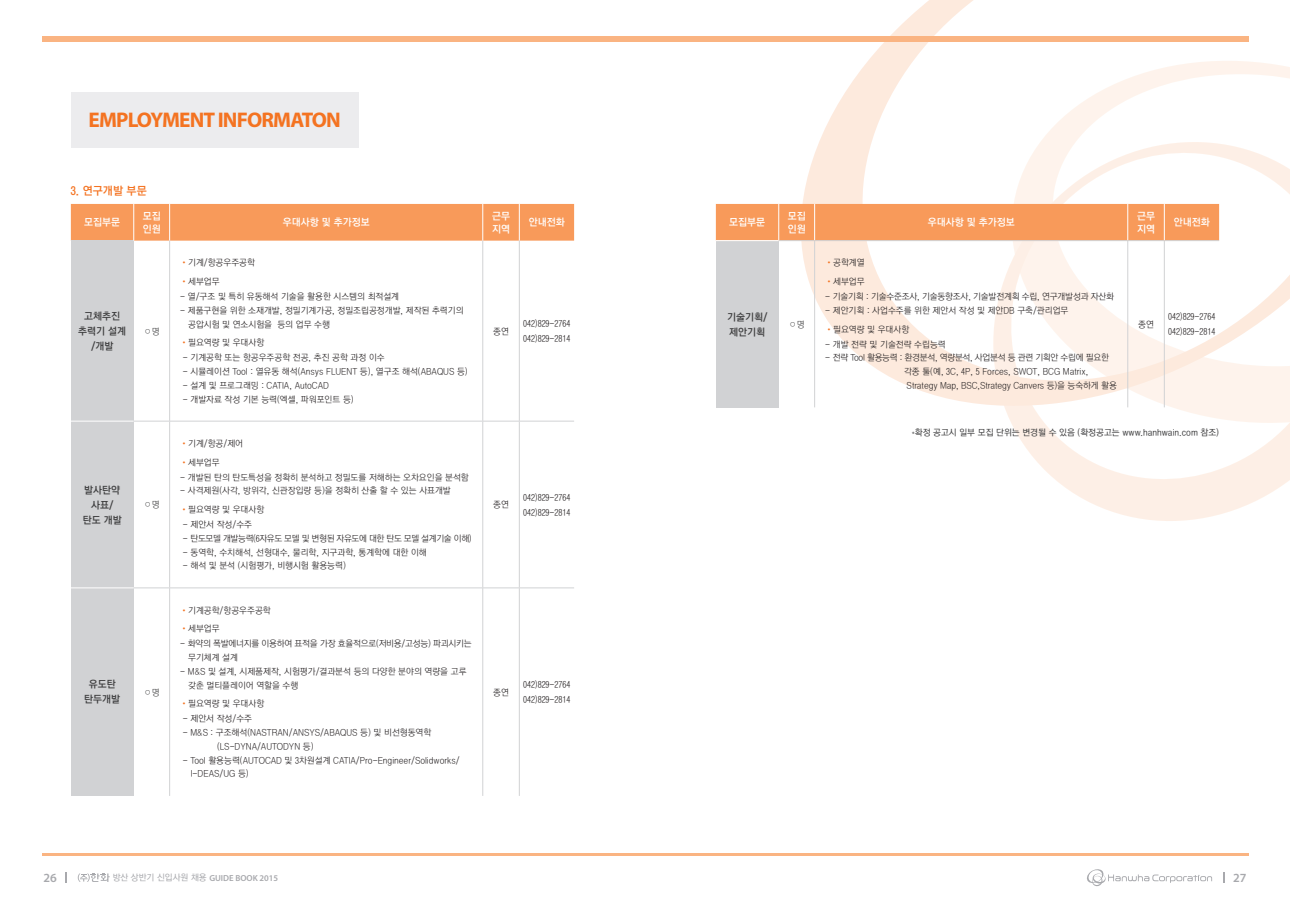
<style>
.page{position:relative;width:1290px;height:911px;background:#fff}
.page>*{position:absolute;margin:0;border:0;box-sizing:border-box;transform-origin:0 0}
.t1{font:700 21.25px "Myriad Pro";letter-spacing:-.04em;color:#f47321}
.t2{font:600 12.5px "Myriad Pro";color:#a8a9ad}
.t3{font:11.25px "YGO540";color:#f47321}
.t4{font:10px "YGO540";color:#fff}
.t5{font:10px "YGO540";color:#3e3e3f}
.t6{font:8.75px "YGO520";color:#231f20}
.t7{font:8.75px "YGO530";color:#3e3e3f}
.t8{font:8.75px "YGO520";letter-spacing:-.025em;color:#231f20}
.t9{font:8.75px "YGO520";letter-spacing:-.02em;color:#231f20}
.t10{font:8.75px "YGO520";letter-spacing:-.03em;color:#231f20}
.t11{font:8.75px "YGO520";letter-spacing:-.035em;color:#231f20}
.t12{font:600 8.75px "Myriad Pro";letter-spacing:-.005em;color:#a8a9ad}
.t13{font:8.75px "YGO520";color:#3e3e3f}
.s1{color:#f47321}
.s2{font-family:"YGO530";font-weight:400}
</style>
<div class="page">
<svg style="left:1087px;top:869px;width:125px;height:17px"></svg>
<svg style="left:78px;top:873px;width:32px;height:9px"></svg>
<svg style="left:1020px;top:438px;width:270px;height:83px"></svg>
<svg style="left:800px;top:0;width:490px;height:438px"></svg>
<div style="left:42px;top:37px;width:1206px;height:5px;background:#fab482"></div>
<hr style="left:42px;top:853px;width:1206px;height:2px;background:#fab482">
<div style="left:71px;top:204px;width:503px;height:37px;background:#f89a5a"></div>
<div style="left:71px;top:241px;width:63px;height:180px;background:#d1d2d4"></div>
<div style="left:71px;top:421px;width:63px;height:167px;background:#d1d2d4"></div>
<div style="left:71px;top:588px;width:63px;height:208px;background:#d1d2d4"></div>
<hr style="left:133px;top:204px;width:1px;height:37px;background:#fff">
<hr style="left:169px;top:204px;width:1px;height:37px;background:#fff">
<hr style="left:482px;top:204px;width:1px;height:37px;background:#fff">
<hr style="left:519px;top:204px;width:1px;height:37px;background:#fff">
<hr style="left:71px;top:421px;width:63px;height:1px;background:#fff">
<hr style="left:134px;top:421px;width:36px;height:1px;background:#d1d2d4">
<hr style="left:170px;top:421px;width:313px;height:1px;background:#d1d2d4">
<hr style="left:483px;top:421px;width:36px;height:1px;background:#d1d2d4">
<hr style="left:519px;top:421px;width:55px;height:1px;background:#d1d2d4">
<hr style="left:169px;top:241px;width:1px;height:180px;background:#d1d2d4">
<hr style="left:482px;top:241px;width:1px;height:180px;background:#d1d2d4">
<hr style="left:519px;top:241px;width:1px;height:180px;background:#d1d2d4">
<hr style="left:169px;top:421px;width:1px;height:166px;background:#d1d2d4">
<hr style="left:482px;top:421px;width:1px;height:166px;background:#d1d2d4">
<hr style="left:519px;top:421px;width:1px;height:166px;background:#d1d2d4">
<hr style="left:169px;top:588px;width:1px;height:208px;background:#d1d2d4">
<hr style="left:482px;top:588px;width:1px;height:208px;background:#d1d2d4">
<hr style="left:519px;top:588px;width:1px;height:208px;background:#d1d2d4">
<hr style="left:134px;top:587px;width:36px;height:1px;background:#d1d2d4">
<hr style="left:170px;top:587px;width:313px;height:1px;background:#d1d2d4">
<hr style="left:483px;top:587px;width:36px;height:1px;background:#d1d2d4">
<hr style="left:519px;top:587px;width:55px;height:1px;background:#d1d2d4">
<hr style="left:71px;top:587px;width:63px;height:1px;background:#fff">
<div style="left:716px;top:204px;width:503px;height:36px;background:#f89a5a"></div>
<div style="left:716px;top:241px;width:63px;height:166px;background:#d1d2d4"></div>
<hr style="left:778px;top:204px;width:1px;height:36px;background:#fff">
<hr style="left:814px;top:204px;width:1px;height:36px;background:#fff">
<hr style="left:1127px;top:204px;width:1px;height:36px;background:#fff">
<hr style="left:1164px;top:204px;width:1px;height:36px;background:#fff">
<hr style="left:779px;top:240px;width:35px;height:1px;background:#d1d2d4">
<hr style="left:814px;top:240px;width:314px;height:1px;background:#d1d2d4">
<hr style="left:1128px;top:240px;width:36px;height:1px;background:#d1d2d4">
<hr style="left:1164px;top:240px;width:55px;height:1px;background:#d1d2d4">
<hr style="left:814px;top:241px;width:1px;height:166px;background:#d1d2d4">
<hr style="left:1127px;top:241px;width:1px;height:166px;background:#d1d2d4">
<hr style="left:1164px;top:241px;width:1px;height:166px;background:#d1d2d4">
<div style="left:71px;top:92px;width:288px;height:56px;background:#ececee"></div>
<p class="t1" style="left:89px;top:106px;width:254px">EMPLOYMENT INFORMATON</p>
<p class="t3" style="left:71px;top:185px;width:77px">3. 연구개발 부문</p>
<p class="t4" style="left:84px;top:217px;width:37px">모집부문</p>
<p class="t4" style="left:143px;top:211px;width:20px">모집</p>
<p class="t4" style="left:143px;top:223px;width:20px">인원</p>
<p class="t4" style="left:283px;top:217px;width:88px">우대사항 및 추가정보</p>
<p class="t4" style="left:492px;top:211px;width:20px">근무</p>
<p class="t4" style="left:492px;top:223px;width:20px">지역</p>
<p class="t4" style="left:529px;top:217px;width:38px">안내전화</p>
<p class="t4" style="left:729px;top:217px;width:37px">모집부문</p>
<p class="t4" style="left:788px;top:211px;width:20px">모집</p>
<p class="t4" style="left:788px;top:223px;width:20px">인원</p>
<p class="t4" style="left:928px;top:217px;width:89px">우대사항 및 추가정보</p>
<p class="t4" style="left:1137px;top:211px;width:20px">근무</p>
<p class="t4" style="left:1137px;top:223px;width:20px">지역</p>
<p class="t4" style="left:1174px;top:217px;width:37px">안내전화</p>
<p class="t5" style="left:84px;top:311px;width:38px">고체추진</p>
<p class="t5" style="left:78px;top:326px;width:49px">추력기 설계</p>
<p class="t5" style="left:91px;top:341px;width:24px">/개발</p>
<p class="t13" style="left:144px;top:326px;width:17px">○명</p>
<p class="t6" style="left:180px;top:258px;width:76px"><span class="s1">•</span>기계/항공우주공학</p>
<p class="t6" style="left:180px;top:277px;width:41px"><span class="s1">•</span>세부업무</p>
<p class="t6" style="left:180px;top:292px;width:220px">- 열/구조 및 특히 유동해석 기술을 활용한 시스템의 최적설계</p>
<p class="t6" style="left:180px;top:306px;width:285px">- 제품구현을 위한 소재개발, 정밀기계가공, 정밀조립공정개발, 제작된 추력기의</p>
<p class="t6" style="left:188px;top:320px;width:143px">공압시험 및 연소시험을 등의 업무 수행</p>
<p class="t6" style="left:180px;top:338px;width:85px"><span class="s1">•</span>필요역량 및 우대사항</p>
<p class="t6" style="left:183px;top:353px;width:203px">- 기계공학 또는 항공우주공학 전공, 추진 공학 과정 이수</p>
<p class="t6" style="left:183px;top:367px;width:286px">- 시뮬레이션 Tool : 열유동 해석(Ansys FLUENT 등), 열구조 해석(ABAQUS 등)</p>
<p class="t6" style="left:183px;top:381px;width:148px">- 설계 및 프로그래밍 : CATIA, AutoCAD</p>
<p class="t6" style="left:183px;top:395px;width:172px">- 개발자료 작성 기본 능력(엑셀, 파워포인트 등)</p>
<p class="t6" style="left:493px;top:326px;width:17px">종연</p>
<p class="t6" style="left:523px;top:319px;width:49px">042)829-2764</p>
<p class="t6" style="left:523px;top:334px;width:49px">042)829-2814</p>
<p class="t5" style="left:727px;top:311px;width:42px">기술기획/</p>
<p class="t5" style="left:729px;top:326px;width:37px">제안기획</p>
<p class="t13" style="left:789px;top:320px;width:17px">○명</p>
<p class="t6" style="left:825px;top:258px;width:41px"><span class="s1">•</span>공학계열</p>
<p class="t6" style="left:825px;top:277px;width:41px"><span class="s1">•</span>세부업무</p>
<p class="t9" style="left:825px;top:292px;width:290px">- 기술기획 : 기술수준조사, 기술동향조사, 기술발전계획 수립, 연구개발성과 자산화</p>
<p class="t6" style="left:825px;top:306px;width:245px">- 제안기획 : 사업수주를 위한 제안서 작성 및 제안DB 구축/관리업무</p>
<p class="t6" style="left:825px;top:325px;width:85px"><span class="s1">•</span>필요역량 및 우대사항</p>
<p class="t6" style="left:825px;top:340px;width:122px">- 개발 전략 및 기술전략 수립능력</p>
<p class="t10" style="left:825px;top:353px;width:285px">- 전략 Tool 활용능력 : 환경분석, 역량분석, 사업분석 등 관련 기획안 수립에 필요한</p>
<p class="t6" style="left:904px;top:367px;width:186px">각종 툴(예, 3C, 4P, 5 Forces, SWOT, BCG Matrix,</p>
<p class="t6" style="left:906px;top:381px;width:212px">Strategy Map, BSC,Strategy Canvers 등)을 능숙하게 활용</p>
<p class="t6" style="left:1138px;top:320px;width:17px">종연</p>
<p class="t6" style="left:1168px;top:312px;width:49px">042)829-2764</p>
<p class="t6" style="left:1168px;top:327px;width:49px">042)829-2814</p>
<p class="t7" style="left:912px;top:428px;width:309px">*확정 공고시 일부 모집 단위는 변경될 수 있음 (확정공고는 www.hanhwain.com 참조)</p>
<p class="t5" style="left:84px;top:484px;width:38px">발사탄약</p>
<p class="t5" style="left:91px;top:499px;width:24px">사표/</p>
<p class="t5" style="left:83px;top:514px;width:41px">탄도 개발</p>
<p class="t13" style="left:144px;top:500px;width:17px">○명</p>
<p class="t6" style="left:180px;top:439px;width:64px"><span class="s1">•</span>기계/항공/제어</p>
<p class="t6" style="left:180px;top:457px;width:41px"><span class="s1">•</span>세부업무</p>
<p class="t6" style="left:180px;top:472px;width:290px">- 개발된 탄의 탄도특성을 정확히 분석하고 정밀도를 저해하는 오차요인을 분석함</p>
<p class="t6" style="left:180px;top:486px;width:272px">- 사격제원(사각, 방위각, 신관장입량 등)을 정확히 산출 할 수 있는 사표개발</p>
<p class="t6" style="left:180px;top:505px;width:85px"><span class="s1">•</span>필요역량 및 우대사항</p>
<p class="t6" style="left:183px;top:520px;width:71px">- 제안서 작성/수주</p>
<p class="t11" style="left:183px;top:534px;width:290px">- 탄도모델 개발능력(6자유도 모델 및 변형된 자유도에 대한 탄도 모델 설계기술 이해)</p>
<p class="t6" style="left:183px;top:547px;width:245px">- 동역학, 수치해석, 선형대수, 물리학, 지구과학, 통계학에 대한 이해</p>
<p class="t6" style="left:183px;top:561px;width:164px">- 해석 및 분석 (시험평가, 비행시험 활용능력)</p>
<p class="t6" style="left:493px;top:500px;width:17px">종연</p>
<p class="t6" style="left:523px;top:492px;width:49px">042)829-2764</p>
<p class="t6" style="left:523px;top:507px;width:49px">042)829-2814</p>
<p class="t5" style="left:89px;top:679px;width:28px">유도탄</p>
<p class="t5" style="left:84px;top:694px;width:38px">탄두개발</p>
<p class="t13" style="left:144px;top:687px;width:17px">○명</p>
<p class="t6" style="left:180px;top:605px;width:92px"><span class="s1">•</span>기계공학/항공우주공학</p>
<p class="t6" style="left:180px;top:624px;width:41px"><span class="s1">•</span>세부업무</p>
<p class="t8" style="left:180px;top:639px;width:293px">- 화약의 폭발에너지를 이용하여 표적을 가장 효율적으로(저비용/고성능) 파괴시키는</p>
<p class="t6" style="left:188px;top:653px;width:51px">무기체계 설계</p>
<p class="t6" style="left:180px;top:667px;width:288px">- M&amp;S 및 설계, 시제품제작, 시험평가/결과분석 등의 다양한 분야의 역량을 고루</p>
<p class="t6" style="left:188px;top:680px;width:112px">갖춘 멀티플레이어 역할을 수행</p>
<p class="t6" style="left:180px;top:699px;width:85px"><span class="s1">•</span>필요역량 및 우대사항</p>
<p class="t6" style="left:183px;top:714px;width:71px">- 제안서 작성/수주</p>
<p class="t6" style="left:183px;top:728px;width:250px">- M&amp;S : 구조해석(NASTRAN/ANSYS/ABAQUS 등) 및 비선형동역학</p>
<p class="t6" style="left:217px;top:742px;width:98px">(LS-DYNA/AUTODYN 등)</p>
<p class="t6" style="left:183px;top:755px;width:278px">- Tool 활용능력(AUTOCAD 및 3차원설계 CATIA/Pro-Engineer/Solidworks/</p>
<p class="t6" style="left:191px;top:769px;width:59px">I-DEAS/UG 등)</p>
<p class="t6" style="left:493px;top:687px;width:17px">종연</p>
<p class="t6" style="left:523px;top:680px;width:49px">042)829-2764</p>
<p class="t6" style="left:523px;top:695px;width:49px">042)829-2814</p>
<h2 class="t2" style="left:44px;top:869px;width:15px">26</h2>
<p class="t12" style="left:113px;top:872px;width:167px"><span class="s2">방산 상반기 신입사원 채용</span> GUIDE BOOK 2015</p>
<h2 class="t2" style="left:1233px;top:869px;width:15px">27</h2>
</div>
